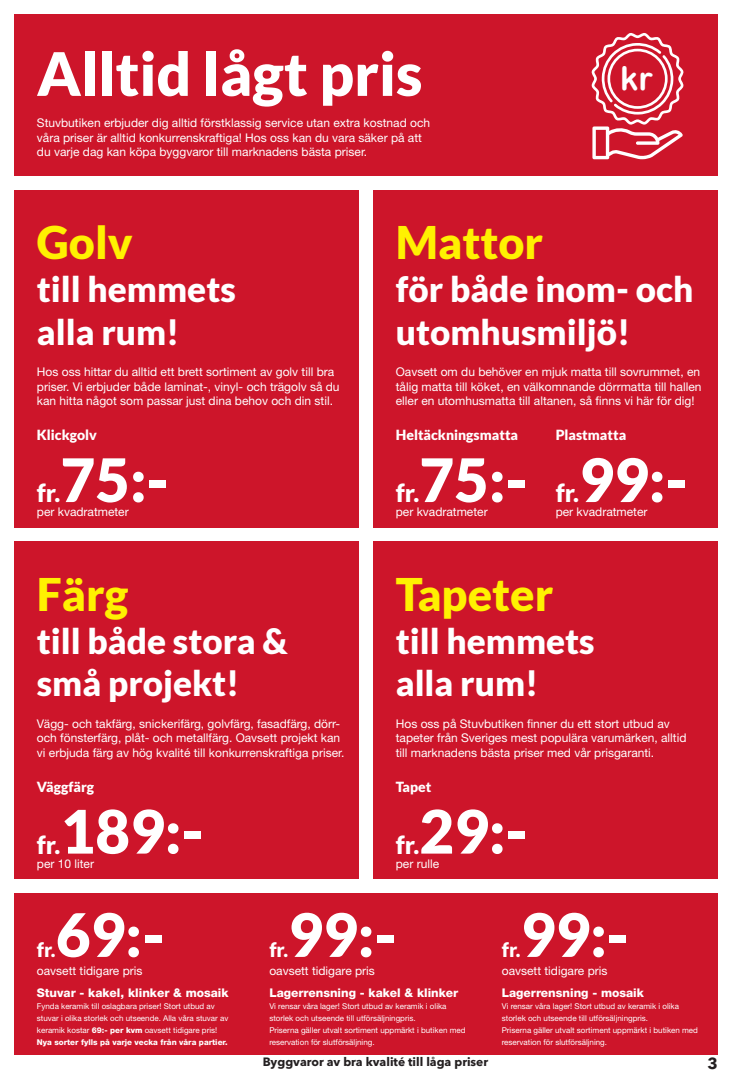
<style>
.page{position:relative;width:732px;height:1083px;background:#fff}
.page>*{position:absolute;margin:0;border:0;box-sizing:border-box;transform-origin:0 0}
.t1{font:900 60px "Lato";color:#fff}
.t2{font:900 45px "Lato";color:#fff101}
.t3{font:900 35px/42.9px "Lato";color:#fff}
.t4{font:32.7px "Arial Rounded MT Bold";color:#fff}
.t5{font:900 25px "Lato";color:#fff}
.t6{font:900 20px "Lato";color:#fff}
.t7{font:700 16px "Avenir Next LT Pro";color:#231f20}
.t8{font:900 14px "Lato";color:#fff}
.t9{font:12px/14.4px "Helvetica Neue LT Std";color:#fff}
.t10{font:800 12px "Helvetica Neue LT Std";color:#fff}
.t11{font:700 12px "Avenir Next LT Pro";color:#231f20}
.t12{font:8px/12px "Helvetica Neue LT Std";color:#fff}
.s1{font-weight:800}
</style>
<div class="page">
<div style="left:14px;top:893px;width:703px;height:161px;background:#cd152a"></div>
<div style="left:14px;top:541px;width:345px;height:338px;background:#cd152a"></div>
<div style="left:14px;top:14px;width:703px;height:162px;background:#cd152a"></div>
<div style="left:14px;top:190px;width:345px;height:337px;background:#cd152a"></div>
<div style="left:373px;top:541px;width:344px;height:338px;background:#cd152a"></div>
<div style="left:373px;top:190px;width:344px;height:337px;background:#cd152a"></div>
<svg style="left:591px;top:33px;width:92px;height:126px"></svg>
<h1 class="t1" style="left:37px;top:39px;width:387px">Alltid lågt pris</h1>
<p class="t9" style="left:37px;top:115px;width:394px">Stuvbutiken erbjuder dig alltid förstklassig service utan extra kostnad och våra priser är alltid konkurrenskraftiga! Hos oss kan du vara säker på att du varje dag kan köpa byggvaror till marknadens bästa priser.</p>
<h3 class="t4" style="left:619px;top:60px;width:35px">kr</h3>
<h2 class="t2" style="left:37px;top:216px;width:97px">Golv</h2>
<h3 class="t3" style="left:37px;top:267px;width:200px">till hemmets alla rum!</h3>
<p class="t9" style="left:37px;top:365px;width:304px">Hos oss hittar du alltid ett brett sortiment av golv till bra priser. Vi erbjuder både laminat-, vinyl- och trägolv så du kan hitta något som passar just dina behov och din stil.</p>
<p class="t8" style="left:37px;top:427px;width:62px">Klickgolv</p>
<h1 class="t1" style="left:60px;top:445px;width:110px">75:-</h1>
<p class="t9" style="left:37px;top:505px;width:93px">per kvadratmeter</p>
<h3 class="t5" style="left:37px;top:478px;width:25px">fr.</h3>
<h2 class="t2" style="left:37px;top:568px;width:93px">Färg</h2>
<h3 class="t3" style="left:37px;top:618px;width:252px">till både stora &amp; små projekt!</h3>
<p class="t9" style="left:37px;top:716px;width:309px">Vägg- och takfärg, snickerifärg, golvfärg, fasadfärg, dörr&shy;och fönsterfärg, plåt- och metallfärg. Oavsett projekt kan vi erbjuda färg av hög kvalité till konkurrenskraftiga priser.</p>
<p class="t8" style="left:37px;top:778px;width:59px">Väggfärg</p>
<h1 class="t1" style="left:60px;top:796px;width:145px">189:-</h1>
<p class="t9" style="left:37px;top:856px;width:59px">per 10 liter</p>
<h3 class="t5" style="left:37px;top:830px;width:25px">fr.</h3>
<h2 class="t2" style="left:395px;top:216px;width:149px">Mattor</h2>
<h3 class="t3" style="left:395px;top:267px;width:299px">för både inom- och utomhusmiljö!</h3>
<p class="t9" style="left:395px;top:365px;width:307px;text-align:justify">Oavsett om du behöver en mjuk matta till sovrummet, en tålig matta till köket, en välkomnande dörrmatta till hallen eller en utomhusmatta till altanen, så finns vi här för dig!</p>
<p class="t8" style="left:395px;top:427px;width:124px">Heltäckningsmatta</p>
<p class="t8" style="left:555px;top:427px;width:72px">Plastmatta</p>
<h1 class="t1" style="left:419px;top:445px;width:110px">75:-</h1>
<p class="t9" style="left:395px;top:505px;width:93px">per kvadratmeter</p>
<h3 class="t5" style="left:395px;top:478px;width:25px">fr.</h3>
<h1 class="t1" style="left:579px;top:445px;width:110px">99:-</h1>
<p class="t9" style="left:555px;top:505px;width:93px">per kvadratmeter</p>
<h3 class="t5" style="left:555px;top:478px;width:25px">fr.</h3>
<h2 class="t2" style="left:395px;top:568px;width:159px">Tapeter</h2>
<h3 class="t3" style="left:395px;top:618px;width:200px">till hemmets alla rum!</h3>
<p class="t9" style="left:395px;top:716px;width:292px">Hos oss på Stuvbutiken finner du ett stort utbud av tapeter från Sveriges mest populära varumärken, alltid till marknadens bästa priser med vår prisgaranti.</p>
<p class="t8" style="left:395px;top:778px;width:37px">Tapet</p>
<h1 class="t1" style="left:419px;top:796px;width:110px">29:-</h1>
<p class="t9" style="left:395px;top:856px;width:45px">per rulle</p>
<h3 class="t5" style="left:395px;top:830px;width:25px">fr.</h3>
<h1 class="t1" style="left:56px;top:900px;width:110px">69:-</h1>
<p class="t9" style="left:37px;top:963px;width:107px">oavsett tidigare pris</p>
<p class="t10" style="left:37px;top:985px;width:193px">Stuvar - kakel, klinker &amp; mosaik</p>
<p class="t12" style="left:37px;top:999px;width:193px">Fynda keramik till oslagbara priser! Stort utbud av stuvar i olika storlek och utseende. Alla våra stuvar av keramik kostar <span class="s1">69:- per kvm</span> oavsett tidigare pris!<br><span class="s1">Nya sorter fylls på varje vecka från våra partier.</span></p>
<h3 class="t6" style="left:37px;top:938px;width:20px">fr.</h3>
<h1 class="t1" style="left:288px;top:900px;width:110px">99:-</h1>
<p class="t9" style="left:269px;top:963px;width:107px">oavsett tidigare pris</p>
<p class="t10" style="left:269px;top:985px;width:190px">Lagerrensning - kakel &amp; klinker</p>
<p class="t12" style="left:269px;top:999px;width:198px">Vi rensar våra lager! Stort utbud av keramik i olika storlek och utseende till utförsäljningpris.<br>Priserna gäller utvalt sortiment uppmärkt i butiken med reservation för slutförsäljning.</p>
<h3 class="t6" style="left:269px;top:938px;width:20px">fr.</h3>
<h1 class="t1" style="left:520px;top:900px;width:110px">99:-</h1>
<p class="t9" style="left:501px;top:963px;width:107px">oavsett tidigare pris</p>
<p class="t10" style="left:501px;top:985px;width:144px">Lagerrensning - mosaik</p>
<p class="t12" style="left:501px;top:999px;width:198px">Vi rensar våra lager! Stort utbud av keramik i olika storlek och utseende till utförsäljningpris.<br>Priserna gäller utvalt sortiment uppmärkt i butiken med reservation för slutförsäljning.</p>
<h3 class="t6" style="left:501px;top:938px;width:20px">fr.</h3>
<p class="t11" style="left:262px;top:1054px;width:227px">Byggvaror av bra kvalité till låga priser</p>
<h3 class="t7" style="left:707px;top:1053px;width:12px">3</h3>
</div>
